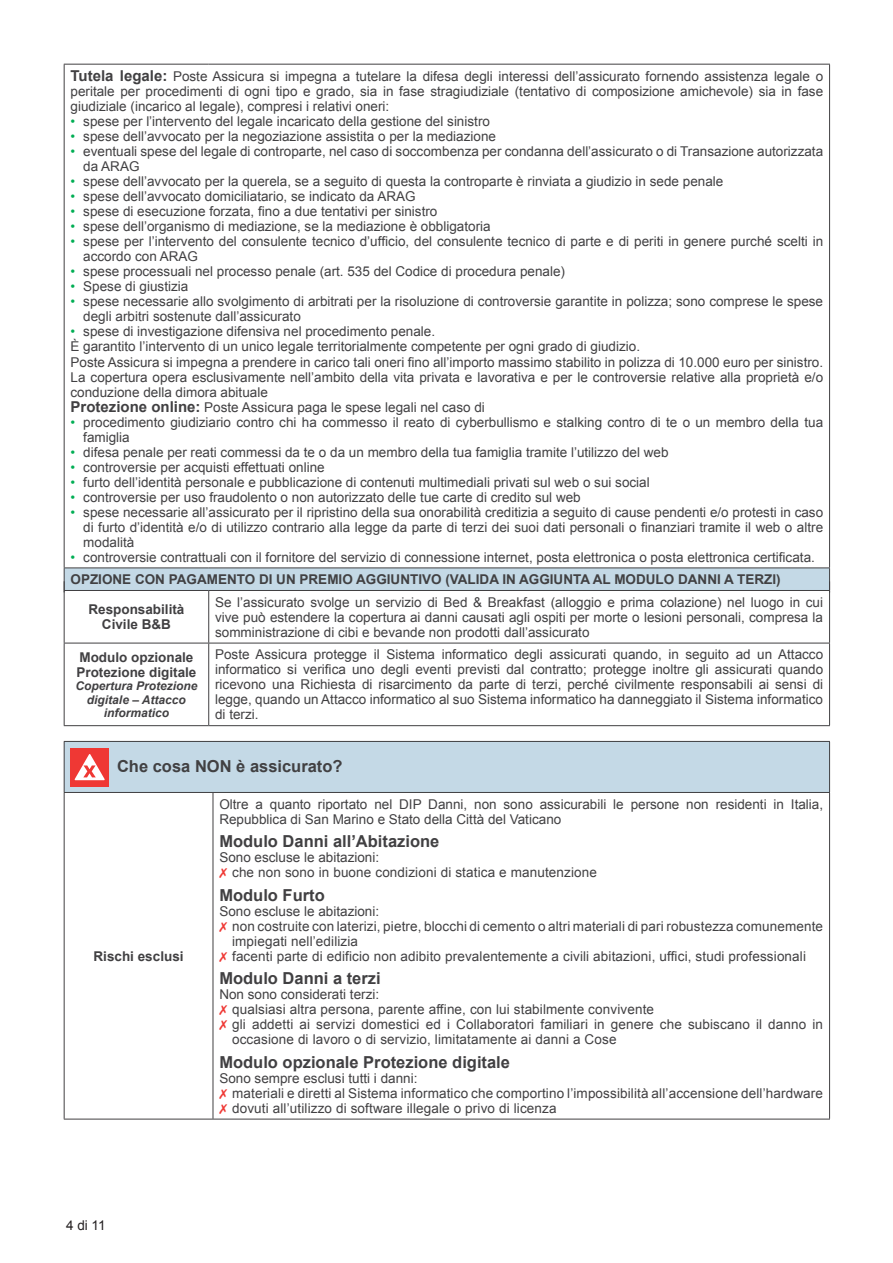
<style>
.page{position:relative;width:893px;height:1263px;background:#fff}
.page>*{position:absolute;margin:0;border:0;box-sizing:border-box;transform-origin:0 0}
.testo{font:700 16.5px "Arial";color:#414042}
.TITOLO_TESTO{font:700 16.5px "Arial";color:#414042}
.testo-2{font:13.5px/15px "Arial";color:#414042}
.testo-3{font:700 13.5px/15px "Arial";color:#414042}
.t1{font:13.5px "Arial";color:#231f20}
.testo-4{font:italic 700 12px/13.5px "Arial";color:#414042;text-align:center}
.s1{font-weight:700;font-size:15px}
.s2{color:#00ae54}
.s3{color:#ef3834}
</style>
<div class="page">
<div style="left:64px;top:568px;width:766px;height:22px;background:#c4d9e6"></div>
<hr style="left:829px;top:65px;width:1px;height:502px;background:#414042">
<hr style="left:64px;top:64px;width:145px;height:1px;background:#414042">
<hr style="left:209px;top:64px;width:621px;height:1px;background:#414042">
<hr style="left:64px;top:65px;width:1px;height:502px;background:#414042">
<hr style="left:64px;top:567px;width:145px;height:1px;background:#414042">
<hr style="left:209px;top:567px;width:621px;height:1px;background:#414042">
<hr style="left:64px;top:590px;width:145px;height:1px;background:#414042">
<hr style="left:64px;top:591px;width:1px;height:52px;background:#414042">
<hr style="left:64px;top:643px;width:145px;height:1px;background:#414042">
<hr style="left:64px;top:643px;width:1px;height:82px;background:#414042">
<hr style="left:64px;top:725px;width:145px;height:1px;background:#414042">
<hr style="left:209px;top:590px;width:621px;height:1px;background:#414042">
<hr style="left:208px;top:591px;width:1px;height:52px;background:#414042">
<hr style="left:829px;top:591px;width:1px;height:52px;background:#414042">
<hr style="left:209px;top:643px;width:621px;height:1px;background:#414042">
<hr style="left:208px;top:643px;width:1px;height:82px;background:#414042">
<hr style="left:829px;top:643px;width:1px;height:82px;background:#414042">
<hr style="left:209px;top:725px;width:621px;height:1px;background:#414042">
<div style="left:64px;top:741px;width:766px;height:51px;background:#c4d9e6"></div>
<hr style="left:829px;top:742px;width:1px;height:50px;background:#414042">
<hr style="left:213px;top:793px;width:1px;height:326px;background:#414042">
<hr style="left:64px;top:741px;width:149px;height:1px;background:#414042">
<hr style="left:64px;top:742px;width:1px;height:50px;background:#414042">
<hr style="left:213px;top:741px;width:617px;height:1px;background:#414042">
<hr style="left:64px;top:792px;width:149px;height:1px;background:#414042">
<hr style="left:213px;top:792px;width:617px;height:1px;background:#414042">
<hr style="left:64px;top:793px;width:1px;height:326px;background:#414042">
<hr style="left:829px;top:793px;width:1px;height:326px;background:#414042">
<hr style="left:64px;top:1119px;width:149px;height:1px;background:#414042">
<hr style="left:213px;top:1119px;width:617px;height:1px;background:#414042">
<div style="left:71px;top:748px;width:38px;height:38px;background:#ef3834"></div>
<svg style="left:74px;top:754px;width:31px;height:26px"></svg>
<svg style="left:64px;top:568px;width:1px;height:24px"></svg>
<svg style="left:829px;top:568px;width:1px;height:22px"></svg>
<p class="testo-2" style="left:71px;top:69px;width:754px;text-align:justify"><span class="s1">Tutela legale:</span> Poste Assicura si impegna a tutelare la difesa degli interessi dell’assicurato fornendo assistenza legale o peritale per procedimenti di ogni tipo e grado, sia in fase stragiudiziale (tentativo di composizione amichevole) sia in fase giudiziale (incarico al legale), compresi i relativi oneri:</p>
<p class="testo-2" style="left:71px;top:114px;width:421px"><span class="s2">•</span> spese per l’intervento del legale incaricato della gestione del sinistro</p>
<p class="testo-2" style="left:71px;top:129px;width:427px"><span class="s2">•</span> spese dell’avvocato per la negoziazione assistita o per la mediazione</p>
<p class="testo-2" style="left:83px;top:144px;width:741px;text-indent:-13px"><span class="s2">•</span> eventuali spese del legale di controparte, nel caso di soccombenza per condanna dell’assicurato o di Transazione autorizzata da ARAG</p>
<p class="testo-2" style="left:71px;top:174px;width:654px"><span class="s2">•</span> spese dell’avvocato per la querela, se a seguito di questa la controparte è rinviata a giudizio in sede penale</p>
<p class="testo-2" style="left:71px;top:189px;width:347px"><span class="s2">•</span> spese dell’avvocato domiciliatario, se indicato da ARAG</p>
<p class="testo-2" style="left:71px;top:204px;width:368px"><span class="s2">•</span> spese di esecuzione forzata, fino a due tentativi per sinistro</p>
<p class="testo-2" style="left:71px;top:219px;width:422px"><span class="s2">•</span> spese dell’organismo di mediazione, se la mediazione è obbligatoria</p>
<p class="testo-2" style="left:83px;top:234px;width:741px;text-indent:-13px"><span class="s2">•</span> spese per l’intervento del consulente tecnico d’ufficio, del consulente tecnico di parte e di periti in genere purché scelti in accordo con ARAG</p>
<p class="testo-2" style="left:71px;top:264px;width:496px"><span class="s2">•</span> spese processuali nel processo penale (art. 535 del Codice di procedura penale)</p>
<p class="testo-2" style="left:71px;top:279px;width:119px"><span class="s2">•</span> Spese di giustizia</p>
<p class="testo-2" style="left:83px;top:294px;width:741px;text-indent:-13px"><span class="s2">•</span> spese necessarie allo svolgimento di arbitrati per la risoluzione di controversie garantite in polizza; sono comprese le spese degli arbitri sostenute dall’assicurato</p>
<p class="testo-2" style="left:71px;top:324px;width:366px"><span class="s2">•</span> spese di investigazione difensiva nel procedimento penale.</p>
<p class="testo-2" style="left:71px;top:339px;width:571px">È garantito l’intervento di un unico legale territorialmente competente per ogni grado di giudizio.</p>
<p class="testo-2" style="left:71px;top:354px;width:754px">Poste Assicura si impegna a prendere in carico tali oneri fino all’importo massimo stabilito in polizza di 10.000 euro per sinistro.</p>
<p class="testo-2" style="left:71px;top:369px;width:754px">La copertura opera esclusivamente nell’ambito della vita privata e lavorativa e per le controversie relative alla proprietà e/o conduzione della dimora abituale</p>
<p class="testo-2" style="left:71px;top:399px;width:416px"><span class="s1">Protezione online:</span> Poste Assicura paga le spese legali nel caso di</p>
<p class="testo-2" style="left:83px;top:414px;width:741px;text-indent:-13px"><span class="s2">•</span> procedimento giudiziario contro chi ha commesso il reato di cyberbullismo e stalking contro di te o un membro della tua famiglia</p>
<p class="testo-2" style="left:71px;top:444px;width:599px"><span class="s2">•</span> difesa penale per reati commessi da te o da un membro della tua famiglia tramite l’utilizzo del web</p>
<p class="testo-2" style="left:71px;top:459px;width:256px"><span class="s2">•</span> controversie per acquisti effettuati online</p>
<p class="testo-2" style="left:71px;top:474px;width:581px"><span class="s2">•</span> furto dell’identità personale e pubblicazione di contenuti multimediali privati sul web o sui social</p>
<p class="testo-2" style="left:71px;top:489px;width:512px"><span class="s2">•</span> controversie per uso fraudolento o non autorizzato delle tue carte di credito sul web</p>
<p class="testo-2" style="left:83px;top:504px;width:741px;text-align:justify;text-indent:-13px"><span class="s2">•</span> spese necessarie all’assicurato per il ripristino della sua onorabilità creditizia a seguito di cause pendenti e/o protesti in caso di furto d’identità e/o di utilizzo contrario alla legge da parte di terzi dei suoi dati personali o finanziari tramite il web o altre modalità</p>
<p class="testo-2" style="left:71px;top:549px;width:746px"><span class="s2">•</span> controversie contrattuali con il fornitore del servizio di connessione internet, posta elettronica o posta elettronica certificata.</p>
<p class="testo-3" style="left:71px;top:572px;width:711px">OPZIONE CON PAGAMENTO DI UN PREMIO AGGIUNTIVO (VALIDA IN AGGIUNTA AL MODULO DANNI A TERZI)</p>
<p class="testo-3" style="left:88px;top:602px;width:98px">Responsabilità</p>
<p class="testo-3" style="left:102px;top:617px;width:71px">Civile B&amp;B</p>
<p class="testo-2" style="left:215px;top:595px;width:609px;text-align:justify">Se l’assicurato svolge un servizio di Bed &amp; Breakfast (alloggio e prima colazione) nel luogo in cui vive può estendere la copertura ai danni causati agli ospiti per morte o lesioni personali, compresa la somministrazione di cibi e bevande non prodotti dall’assicurato</p>
<p class="testo-3" style="left:76px;top:650px;width:122px">Modulo opzionale<br>Protezione digitale</p>
<p class="testo-4" style="left:75px;top:679px;width:124px">Copertura Protezione digitale – Attacco informatico</p>
<p class="testo-2" style="left:215px;top:647px;width:610px;text-align:justify">Poste Assicura protegge il Sistema informatico degli assicurati quando, in seguito ad un Attacco informatico si verifica uno degli eventi previsti dal contratto; protegge inoltre gli assicurati quando ricevono una Richiesta di risarcimento da parte di terzi, perché civilmente responsabili ai sensi di legge, quando un Attacco informatico al suo Sistema informatico ha danneggiato il Sistema informatico di terzi.</p>
<p class="TITOLO_TESTO" style="left:117px;top:756px;width:227px">Che cosa NON è assicurato?</p>
<p class="testo-3" style="left:94px;top:949px;width:92px">Rischi esclusi</p>
<p class="testo-2" style="left:219px;top:796px;width:605px">Oltre a quanto riportato nel DIP Danni, non sono assicurabili le persone non residenti in Italia,<br>Repubblica di San Marino e Stato della Città del Vaticano</p>
<p class="testo" style="left:219px;top:830px;width:222px">Modulo Danni all’Abitazione</p>
<p class="testo-2" style="left:219px;top:850px;width:161px">Sono escluse le abitazioni:</p>
<p class="testo-2" style="left:219px;top:865px;width:379px"><span class="s3">✗</span> che non sono in buone condizioni di statica e manutenzione</p>
<p class="testo" style="left:219px;top:884px;width:107px">Modulo Furto</p>
<p class="testo-2" style="left:219px;top:903px;width:161px">Sono escluse le abitazioni:</p>
<p class="testo-2" style="left:232px;top:918px;width:592px;text-indent:-13px"><span class="s3">✗</span> non costruite con laterizi, pietre, blocchi di cemento o altri materiali di pari robustezza comunemente impiegati nell’edilizia</p>
<p class="testo-2" style="left:219px;top:948px;width:588px"><span class="s3">✗</span> facenti parte di edificio non adibito prevalentemente a civili abitazioni, uffici, studi professionali</p>
<p class="testo" style="left:219px;top:967px;width:163px">Modulo Danni a terzi</p>
<p class="testo-2" style="left:219px;top:987px;width:161px">Non sono considerati terzi:</p>
<p class="testo-2" style="left:219px;top:1002px;width:436px"><span class="s3">✗</span> qualsiasi altra persona, parente affine, con lui stabilmente convivente</p>
<p class="testo-2" style="left:232px;top:1017px;width:592px;text-indent:-13px"><span class="s3">✗</span> gli addetti ai servizi domestici ed i Collaboratori familiari in genere che subiscano il danno in occasione di lavoro o di servizio, limitatamente ai danni a Cose</p>
<p class="testo" style="left:219px;top:1051px;width:292px">Modulo opzionale Protezione digitale</p>
<p class="testo-2" style="left:219px;top:1070px;width:200px">Sono sempre esclusi tutti i danni:</p>
<p class="testo-2" style="left:219px;top:1085px;width:605px"><span class="s3">✗</span> materiali e diretti al Sistema informatico che comportino l’impossibilità all’accensione dell’hardware</p>
<p class="testo-2" style="left:219px;top:1100px;width:339px"><span class="s3">✗</span> dovuti all’utilizzo di software illegale o privo di licenza</p>
<p class="t1" style="left:66px;top:1217px;width:41px">4 di 11</p>
</div>
